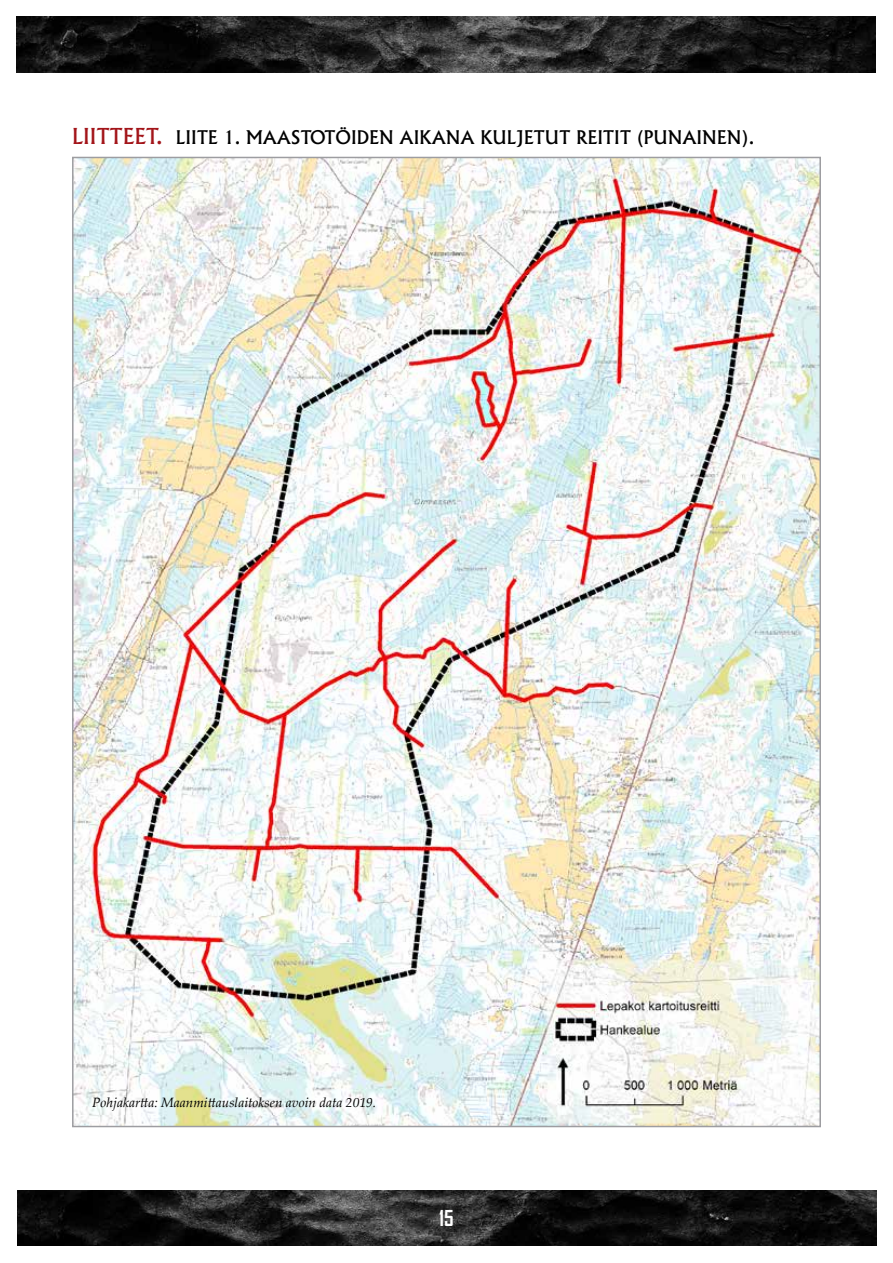
<style>
.page{position:relative;width:893px;height:1263px;background:#fff}
.page>*{position:absolute;margin:0;border:0;box-sizing:border-box;transform-origin:0 0}
.t1{font:700 21px "Agency FB";color:#fff}
.t2{font:500 18px "Albertus";color:#000}
.t3{font:italic 13.5px "Palatino Linotype";color:#000}
.s1{font-size:21px;color:#a3151a}
</style>
<div class="page">
<img style="left:17px;top:17px;width:859px;height:55px">
<img style="left:17px;top:1191px;width:859px;height:55px">
<img style="left:75px;top:160px;width:743px;height:964px">
<p class="t2" style="left:72px;top:126px;width:191px"><span class="s1">LIITTEET.</span> LIITE 1. MAA</p>
<p class="t2" style="left:291px;top:126px;width:143px">STOTÖ IDEN AIKANA</p>
<p class="t2" style="left:480px;top:126px;width:275px">KULJ ETUT REITIT (PUNAIN EN ).</p>
<p class="t3" style="left:92px;top:1092px;width:285px">Pohjakartta: Maanmittauslaitoksen avoin data 2019.</p>
<p class="t1" style="left:439px;top:1205px;width:16px">15</p>
</div>
